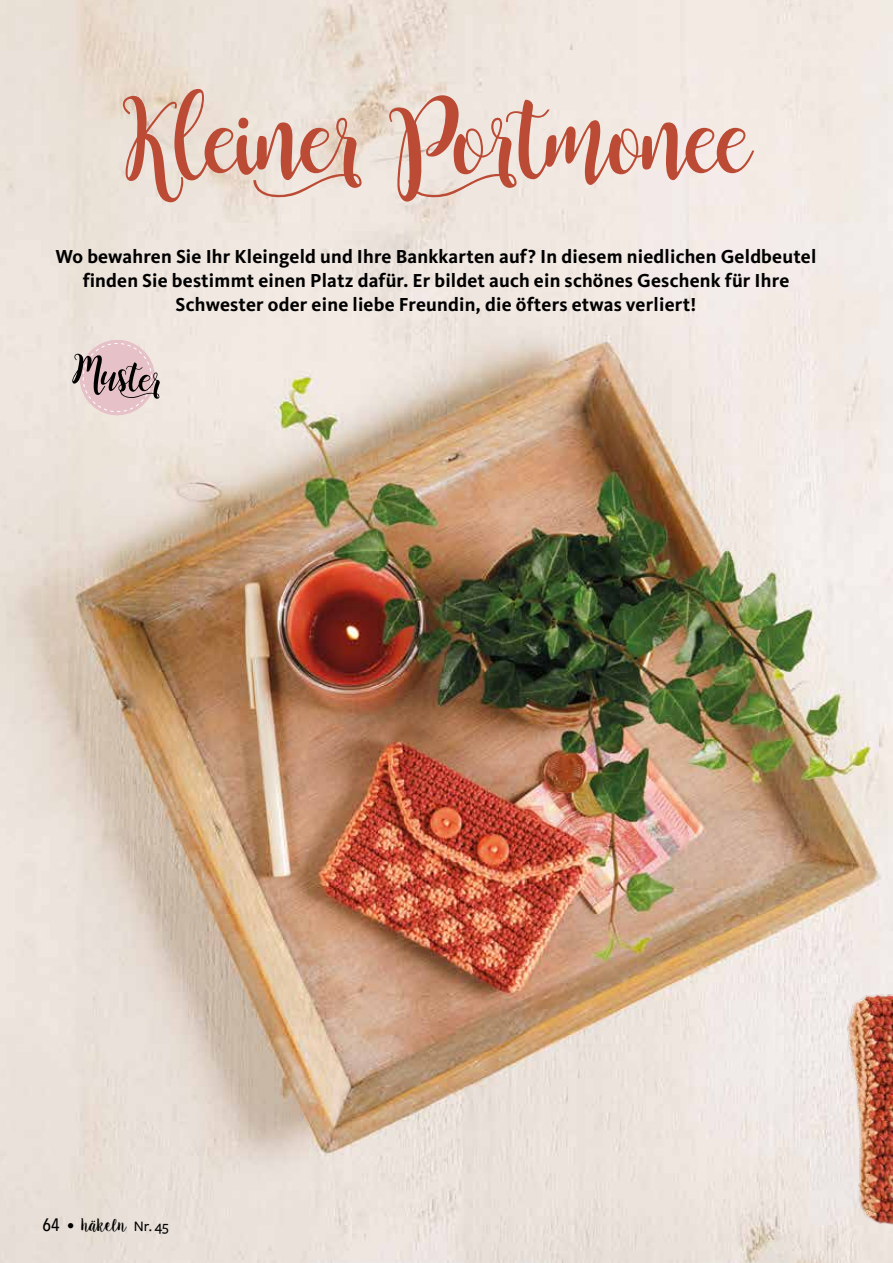
<style>
.page{position:relative;width:893px;height:1263px;background:#fff}
.page>*{position:absolute;margin:0;border:0;box-sizing:border-box;transform-origin:0 0}
.t1{font:90px "Buttercup Sample";color:#bb4b34}
.t2{font:700 19.5px/24px "Kievit OT";letter-spacing:.01em;color:#000;text-align:center}
.t3{font:18px "Sugar Plums";letter-spacing:-.06em;color:#000}
.s1{font-family:"Avenir Next Condensed";font-weight:500}
.s2{font-family:"Meta Pro";font-size:15px}
.s3{font-family:"Freight Sans";font-weight:500;font-size:15px}
</style>
<div class="page">
<img style="left:0;top:0;width:893px;height:1263px">
<img style="left:767px;top:937px;width:126px;height:326px">
<svg style="left:72px;top:337px;width:88px;height:81px;background:#cab4b5"></svg>
<h1 class="t1" style="left:124px;top:94px;width:625px">KleinerPortmonee</h1>
<p class="t2" style="left:56px;top:245px;width:762px">Wo bewahren Sie Ihr Kleingeld und Ihre Bankkarten auf? In diesem niedlichen Geldbeutel finden Sie bestimmt einen Platz dafür. Er bildet auch ein schönes Geschenk für Ihre<br>Schwester oder eine liebe Freundin, die öfters etwas verliert!</p>
<p class="t3" style="left:43px;top:1214px;width:128px"><span class="s1">64</span> <span class="s2">•</span> häkeln <span class="s3">Nr. 45</span></p>
</div>
